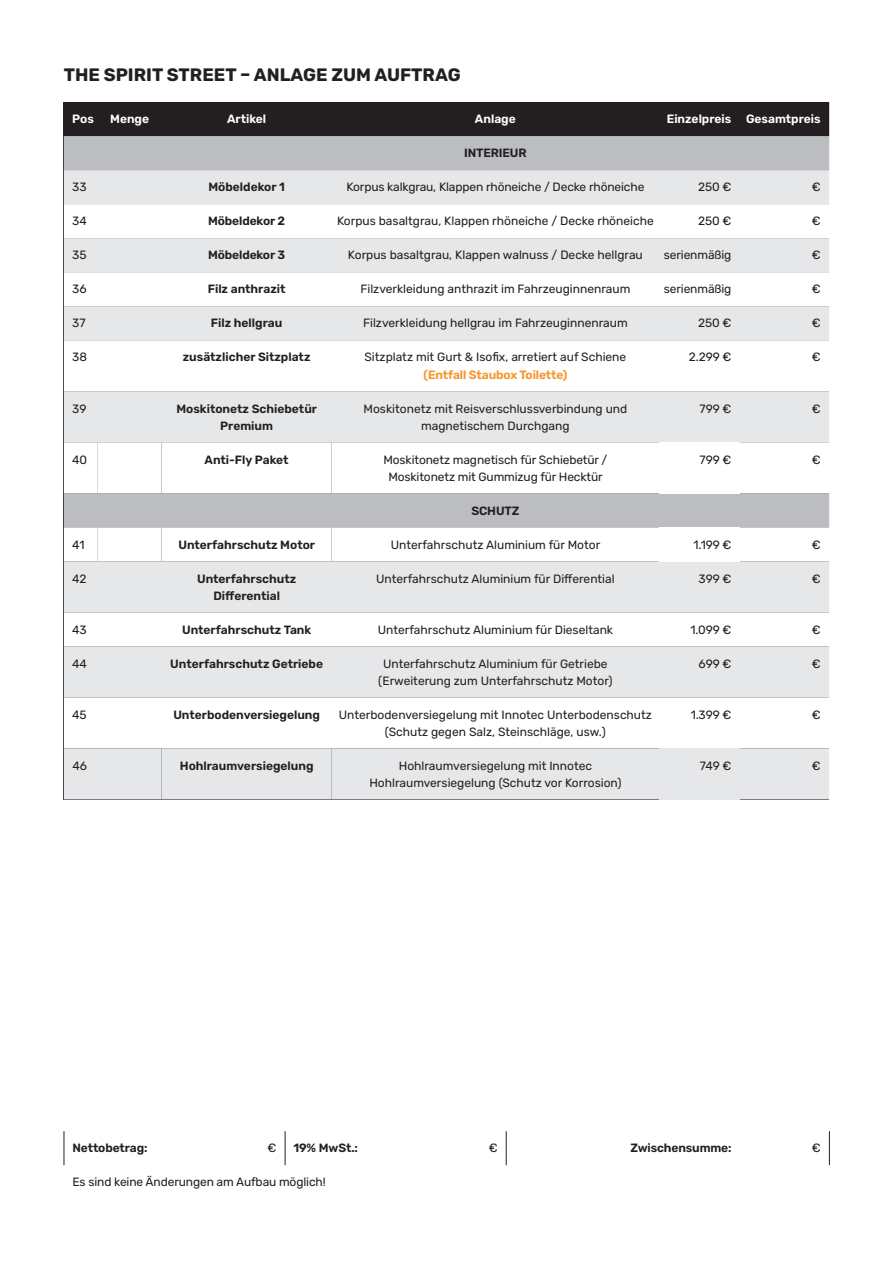
<style>
.page{position:relative;width:893px;height:1263px;background:#fff}
.page>*{position:absolute;margin:0;border:0;box-sizing:border-box;transform-origin:0 0}
.t1{font:700 18px "Rubik";color:#231f20}
.t2{font:12px/17px "Rubik";color:#231f20;text-align:center}
.t3{font:600 12px/17px "Rubik";color:#231f20;text-align:center}
.t4{font:600 12px "Rubik";color:#fff}
.t5{font:600 12px "Rubik";letter-spacing:-.01em;color:#f79328}
</style>
<div class="page">
<div style="left:64px;top:102px;width:765px;height:34px;background:#231f20"></div>
<div style="left:64px;top:136px;width:765px;height:34px;background:#bcbdc0"></div>
<div style="left:64px;top:170px;width:765px;height:34px;background:#e6e7e9"></div>
<svg style="left:64px;top:204px;width:765px;height:494px;fill:#e6e7e9"></svg>
<svg style="left:64px;top:442px;width:765px;height:51px"></svg>
<svg style="left:98px;top:442px;width:561px;height:85px"></svg>
<div style="left:659px;top:442px;width:81px;height:51px;background:#fff"></div>
<svg style="left:64px;top:527px;width:765px;height:34px"></svg>
<div style="left:659px;top:527px;width:81px;height:34px;background:#fff"></div>
<div style="left:64px;top:748px;width:765px;height:51px;background:#e6e7e9"></div>
<div style="left:659px;top:748px;width:81px;height:51px;background:#e6e7e9"></div>
<hr style="left:64px;top:1131px;width:1px;height:34px;background:#231f20">
<hr style="left:285px;top:1131px;width:1px;height:34px;background:#231f20">
<hr style="left:506px;top:1131px;width:1px;height:34px;background:#231f20">
<hr style="left:829px;top:1131px;width:1px;height:34px;background:#231f20">
<h1 class="t1" style="left:64px;top:64px;width:398px">THE SPIRIT STREET – ANLAGE ZUM AUFTRAG</h1>
<p class="t4" style="left:72px;top:112px;width:23px">Pos</p>
<p class="t4" style="left:110px;top:112px;width:40px">Menge</p>
<p class="t4" style="left:227px;top:112px;width:41px">Artikel</p>
<p class="t4" style="left:475px;top:112px;width:42px">Anlage</p>
<p class="t4" style="left:667px;top:112px;width:155px">Einzelpreis Gesamtpreis</p>
<p class="t3" style="left:464px;top:145px;width:64px">INTERIEUR</p>
<p class="t2" style="left:72px;top:179px;width:16px">33</p>
<p class="t3" style="left:208px;top:179px;width:78px">Möbeldekor 1</p>
<p class="t2" style="left:346px;top:179px;width:299px">Korpus kalkgrau, Klappen rhöneiche / Decke rhöneiche</p>
<p class="t2" style="left:698px;top:179px;width:35px">250 €</p>
<p class="t2" style="left:812px;top:179px;width:10px">€</p>
<p class="t2" style="left:72px;top:213px;width:16px">34</p>
<p class="t3" style="left:208px;top:213px;width:78px">Möbeldekor 2</p>
<p class="t2" style="left:337px;top:213px;width:318px">Korpus basaltgrau, Klappen rhöneiche / Decke rhöneiche</p>
<p class="t2" style="left:698px;top:213px;width:35px">250 €</p>
<p class="t2" style="left:812px;top:213px;width:10px">€</p>
<p class="t2" style="left:72px;top:247px;width:16px">35</p>
<p class="t3" style="left:208px;top:247px;width:79px">Möbeldekor 3</p>
<p class="t2" style="left:348px;top:247px;width:296px">Korpus basaltgrau, Klappen walnuss / Decke hellgrau</p>
<p class="t2" style="left:664px;top:247px;width:69px">serienmäßig</p>
<p class="t2" style="left:812px;top:247px;width:10px">€</p>
<p class="t2" style="left:72px;top:281px;width:16px">36</p>
<p class="t3" style="left:208px;top:281px;width:79px">Filz anthrazit</p>
<p class="t2" style="left:360px;top:281px;width:271px">Filzverkleidung anthrazit im Fahrzeuginnenraum</p>
<p class="t2" style="left:664px;top:281px;width:69px">serienmäßig</p>
<p class="t2" style="left:812px;top:281px;width:10px">€</p>
<p class="t2" style="left:72px;top:315px;width:15px">37</p>
<p class="t3" style="left:211px;top:315px;width:73px">Filz hellgrau</p>
<p class="t2" style="left:363px;top:315px;width:266px">Filzverkleidung hellgrau im Fahrzeuginnenraum</p>
<p class="t2" style="left:698px;top:315px;width:35px">250 €</p>
<p class="t2" style="left:812px;top:315px;width:10px">€</p>
<p class="t2" style="left:72px;top:349px;width:16px">38</p>
<p class="t3" style="left:183px;top:349px;width:129px">zusätzlicher Sitzplatz</p>
<p class="t2" style="left:364px;top:349px;width:263px">Sitzplatz mit Gurt &amp; Isofix, arretiert auf Schiene</p>
<p class="t5" style="left:424px;top:367px;width:145px">(Entfall Staubox Toilette)</p>
<p class="t2" style="left:689px;top:349px;width:44px">2.299 €</p>
<p class="t2" style="left:812px;top:349px;width:10px">€</p>
<p class="t2" style="left:72px;top:400px;width:16px">39</p>
<p class="t3" style="left:176px;top:400px;width:142px">Moskitonetz Schiebetür<br>Premium</p>
<p class="t2" style="left:364px;top:400px;width:265px">Moskitonetz mit Reisverschlussverbindung und magnetischem Durchgang</p>
<p class="t2" style="left:700px;top:400px;width:33px">799 €</p>
<p class="t2" style="left:812px;top:400px;width:10px">€</p>
<p class="t2" style="left:72px;top:451px;width:16px">40</p>
<p class="t3" style="left:205px;top:451px;width:86px">Anti-Fly Paket</p>
<p class="t2" style="left:383px;top:451px;width:225px">Moskitonetz magnetisch für Schiebetür /<br>Moskitonetz mit Gummizug für Hecktür</p>
<p class="t2" style="left:700px;top:451px;width:33px">799 €</p>
<p class="t2" style="left:812px;top:451px;width:10px">€</p>
<p class="t3" style="left:471px;top:502px;width:50px">SCHUTZ</p>
<p class="t2" style="left:72px;top:536px;width:14px">41</p>
<p class="t3" style="left:178px;top:536px;width:138px">Unterfahrschutz Motor</p>
<p class="t2" style="left:391px;top:536px;width:211px">Unterfahrschutz Aluminium für Motor</p>
<p class="t2" style="left:693px;top:536px;width:39px">1.199 €</p>
<p class="t2" style="left:812px;top:536px;width:10px">€</p>
<p class="t2" style="left:72px;top:570px;width:16px">42</p>
<p class="t3" style="left:197px;top:570px;width:101px">Unterfahrschutz<br>Differential</p>
<p class="t2" style="left:376px;top:570px;width:240px">Unterfahrschutz Aluminium für Differential</p>
<p class="t2" style="left:699px;top:570px;width:34px">399 €</p>
<p class="t2" style="left:812px;top:570px;width:10px">€</p>
<p class="t2" style="left:72px;top:621px;width:16px">43</p>
<p class="t3" style="left:182px;top:621px;width:131px">Unterfahrschutz Tank</p>
<p class="t2" style="left:378px;top:621px;width:237px">Unterfahrschutz Aluminium für Dieseltank</p>
<p class="t2" style="left:690px;top:621px;width:42px">1.099 €</p>
<p class="t2" style="left:812px;top:621px;width:10px">€</p>
<p class="t2" style="left:72px;top:655px;width:16px">44</p>
<p class="t3" style="left:170px;top:655px;width:154px">Unterfahrschutz Getriebe</p>
<p class="t2" style="left:378px;top:655px;width:236px">Unterfahrschutz Aluminium für Getriebe (Erweiterung zum Unterfahrschutz Motor)</p>
<p class="t2" style="left:699px;top:655px;width:34px">699 €</p>
<p class="t2" style="left:812px;top:655px;width:10px">€</p>
<p class="t2" style="left:72px;top:706px;width:16px">45</p>
<p class="t3" style="left:173px;top:706px;width:148px">Unterbodenversiegelung</p>
<p class="t2" style="left:339px;top:706px;width:315px">Unterbodenversiegelung mit Innotec Unterbodenschutz (Schutz gegen Salz, Steinschläge, usw.)</p>
<p class="t2" style="left:691px;top:706px;width:42px">1.399 €</p>
<p class="t2" style="left:812px;top:706px;width:10px">€</p>
<p class="t2" style="left:72px;top:757px;width:16px">46</p>
<p class="t3" style="left:180px;top:757px;width:135px">Hohlraumversiegelung</p>
<p class="t2" style="left:369px;top:757px;width:254px">Hohlraumversiegelung mit Innotec<br>Hohlraumversiegelung (Schutz vor Korrosion)</p>
<p class="t2" style="left:700px;top:757px;width:33px">749 €</p>
<p class="t2" style="left:812px;top:757px;width:10px">€</p>
<p class="t3" style="left:72px;top:1140px;width:76px">Nettobetrag:</p>
<p class="t2" style="left:268px;top:1140px;width:10px">€</p>
<p class="t3" style="left:294px;top:1140px;width:66px">19% MwSt.:</p>
<p class="t2" style="left:489px;top:1140px;width:10px">€</p>
<p class="t3" style="left:630px;top:1140px;width:103px">Zwischensumme:</p>
<p class="t2" style="left:812px;top:1140px;width:10px">€</p>
<p class="t2" style="left:72px;top:1174px;width:255px">Es sind keine Änderungen am Aufbau möglich!</p>
</div>
